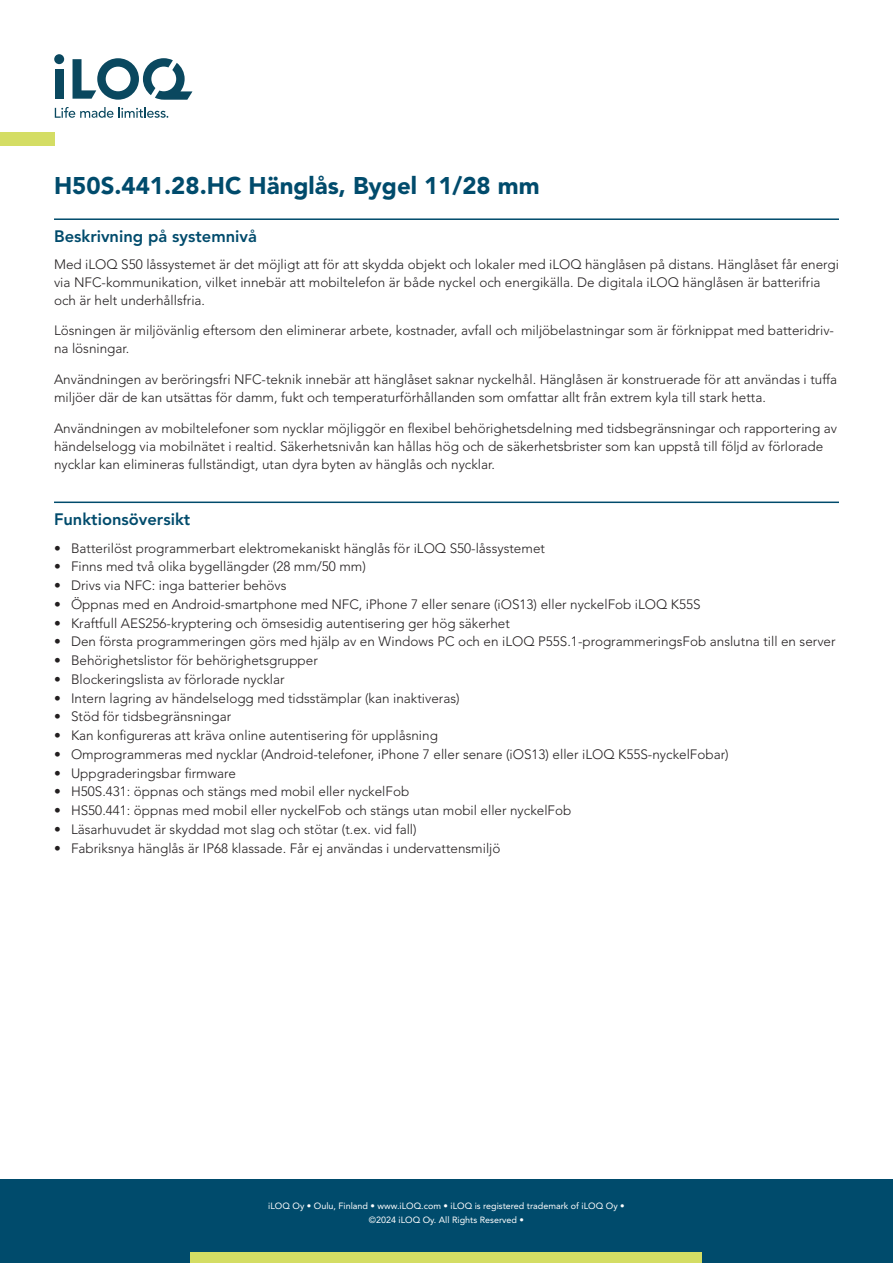
<style>
.page{position:relative;width:893px;height:1263px;background:#fff}
.page>*{position:absolute;margin:0;border:0;box-sizing:border-box;transform-origin:0 0}
.Tuotenimi{font:900 24px "Avenir LT Std";color:#004b6c}
.Otsikko{font:800 16.5px "Avenir LT Std";color:#004b6c}
.sv_SE{font:300 13.5px/18px "Avenir LT Std";color:#231f20}
.t1{font:9px/13.5px "Avenir LT Std";color:#fff;text-align:center}
</style>
<div class="page">
<div style="left:0;top:1179px;width:893px;height:84px;background:#004b6c"></div>
<div style="left:191px;top:1252px;width:511px;height:11px;background:#d4dd64"></div>
<div style="left:55px;top:69px;width:9px;height:30px;background:#0a485f"></div>
<div style="left:54px;top:54px;width:10px;height:10px;background:#0a485f;border-radius:50%"></div>
<svg style="left:73px;top:58px;width:119px;height:42px"></svg>
<svg style="left:55px;top:107px;width:113px;height:11px"></svg>
<div style="left:0;top:133px;width:54px;height:13px;background:#d4dd64"></div>
<hr style="left:54px;top:218px;width:785px;height:2px;background:#004b6c">
<hr style="left:54px;top:501px;width:785px;height:2px;background:#004b6c">
<p class="Tuotenimi" style="left:54px;top:171px;width:487px">H50S.441.28.HC Hänglås, Bygel 11/28 mm</p>
<p class="Otsikko" style="left:54px;top:227px;width:204px">Beskrivning på systemnivå</p>
<p class="sv_SE" style="left:54px;top:255px;width:786px">Med iLOQ S50 låssystemet är det möjligt att för att skydda objekt och lokaler med iLOQ hänglåsen på distans. Hänglåset får energi via NFC-kommunikation, vilket innebär att mobiltelefon är både nyckel och energikälla. De digitala iLOQ hänglåsen är batterifria och är helt underhållsfria.</p>
<p class="sv_SE" style="left:54px;top:322px;width:781px">Lösningen är miljövänlig eftersom den eliminerar arbete, kostnader, avfall och miljöbelastningar som är förknippat med batteridriv&shy;na lösningar.</p>
<p class="sv_SE" style="left:54px;top:371px;width:785px">Användningen av beröringsfri NFC-teknik innebär att hänglåset saknar nyckelhål. Hänglåsen är konstruerade för att användas i tuffa miljöer där de kan utsättas för damm, fukt och temperaturförhållanden som omfattar allt från extrem kyla till stark hetta.</p>
<p class="sv_SE" style="left:54px;top:419px;width:785px">Användningen av mobiltelefoner som nycklar möjliggör en flexibel behörighetsdelning med tidsbegränsningar och rapportering av händelselogg via mobilnätet i realtid. Säkerhetsnivån kan hållas hög och de säkerhetsbrister som kan uppstå till följd av förlorade nycklar kan elimineras fullständigt, utan dyra byten av hänglås och nycklar.</p>
<p class="Otsikko" style="left:54px;top:510px;width:138px">Funktionsöversikt</p>
<p class="sv_SE" style="left:54px;top:539px;width:492px">• Batterilöst programmerbart elektromekaniskt hänglås för iLOQ S50-låssystemet</p>
<p class="sv_SE" style="left:54px;top:558px;width:313px">• Finns med två olika bygellängder (28 mm/50 mm)</p>
<p class="sv_SE" style="left:54px;top:576px;width:234px">• Drivs via NFC: inga batterier behövs</p>
<p class="sv_SE" style="left:54px;top:595px;width:648px">• Öppnas med en Android-smartphone med NFC, iPhone 7 eller senare (iOS13) eller nyckelFob iLOQ K55S</p>
<p class="sv_SE" style="left:54px;top:614px;width:457px">• Kraftfull AES256-kryptering och ömsesidig autentisering ger hög säkerhet</p>
<p class="sv_SE" style="left:54px;top:633px;width:783px">• Den första programmeringen görs med hjälp av en Windows PC och en iLOQ P55S.1-programmeringsFob anslutna till en server</p>
<p class="sv_SE" style="left:54px;top:651px;width:265px">• Behörighetslistor för behörighetsgrupper</p>
<p class="sv_SE" style="left:54px;top:670px;width:232px">• Blockeringslista av förlorade nycklar</p>
<p class="sv_SE" style="left:54px;top:689px;width:407px">• Intern lagring av händelselogg med tidsstämplar (kan inaktiveras)</p>
<p class="sv_SE" style="left:54px;top:708px;width:179px">• Stöd för tidsbegränsningar</p>
<p class="sv_SE" style="left:54px;top:726px;width:385px">• Kan konfigureras att kräva online autentisering för upplåsning</p>
<p class="sv_SE" style="left:54px;top:745px;width:676px">• Omprogrammeras med nycklar (Android-telefoner, iPhone 7 eller senare (iOS13) eller iLOQ K55S-nyckelFobar)</p>
<p class="sv_SE" style="left:54px;top:764px;width:184px">• Uppgraderingsbar firmware</p>
<p class="sv_SE" style="left:54px;top:783px;width:357px">• H50S.431: öppnas och stängs med mobil eller nyckelFob</p>
<p class="sv_SE" style="left:54px;top:801px;width:519px">• HS50.441: öppnas med mobil eller nyckelFob och stängs utan mobil eller nyckelFob</p>
<p class="sv_SE" style="left:54px;top:820px;width:364px">• Läsarhuvudet är skyddad mot slag och stötar (t.ex. vid fall)</p>
<p class="sv_SE" style="left:54px;top:839px;width:448px">• Fabriksnya hänglås är IP68 klassade. Får ej användas i undervattensmiljö</p>
<p class="t1" style="left:268px;top:1199px;width:358px">iLOQ Oy • Oulu, Finland • www.iLOQ.com • iLOQ is registered trademark of iLOQ Oy • ©2024 iLOQ Oy. All Rights Reserved •</p>
</div>
